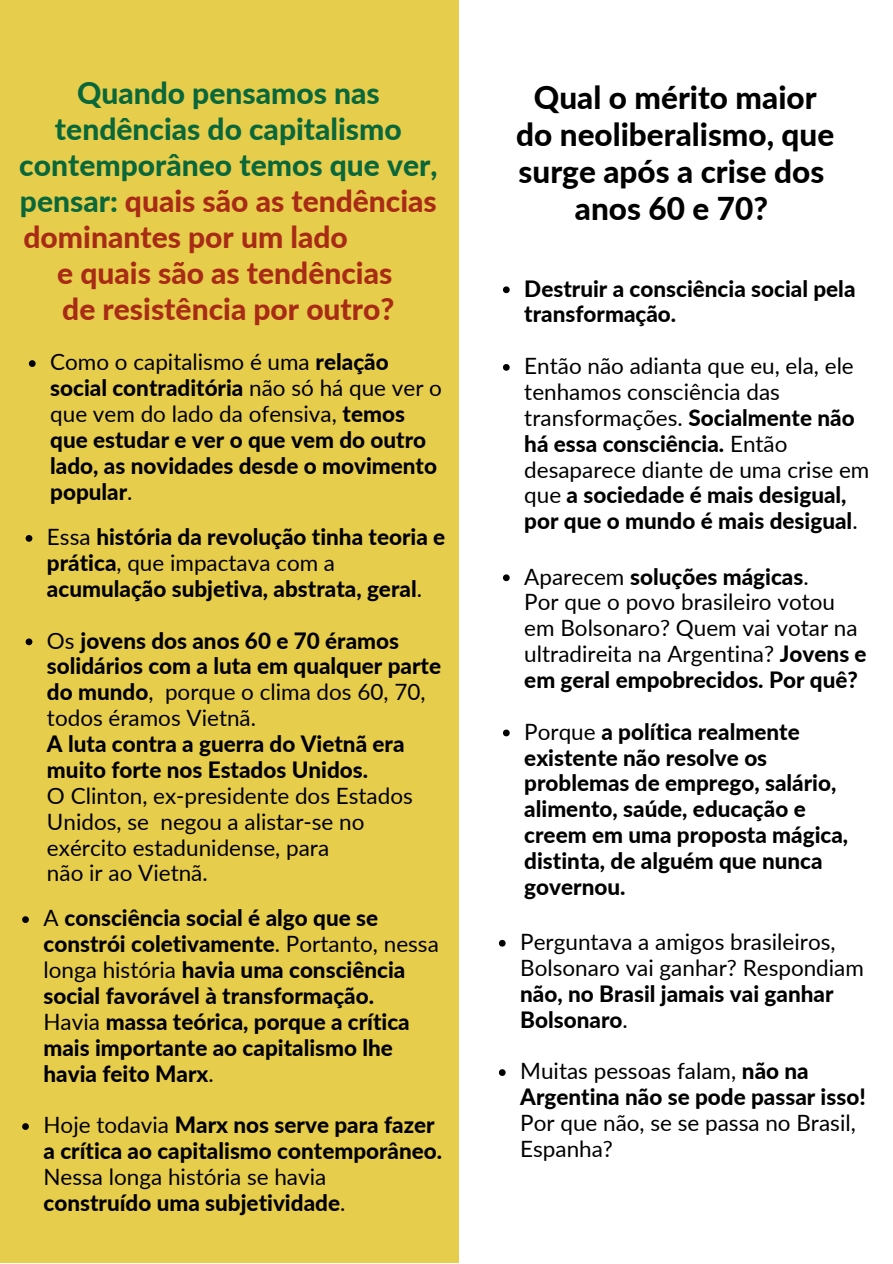
<style>
.page{position:relative;width:893px;height:1264px;background:#fff}
.page>*{position:absolute;margin:0;border:0;box-sizing:border-box;transform-origin:0 0}
.t1{font:800 31.5px/37px "Lato";color:#000}
.t2{font:800 30px "Lato";color:#a82b15}
.t3{font:800 30px "Lato";color:#096739}
.t4{font:800 22.5px/25.8px "Lato";color:#000}
.t5{font:22.5px/25.8px "Lato";color:#000}
.s1{color:#096739}
.s2{font-weight:400}
.s3{font-weight:800}
</style>
<div class="page">
<div style="left:0;top:0;width:458px;height:1262px;background:#e7cd4c"></div>
<svg style="left:29px;top:360px;width:7px;height:7px"></svg>
<svg style="left:26px;top:535px;width:6px;height:6px"></svg>
<svg style="left:26px;top:638px;width:6px;height:7px"></svg>
<svg style="left:22px;top:916px;width:7px;height:7px"></svg>
<svg style="left:22px;top:1123px;width:7px;height:6px"></svg>
<svg style="left:503px;top:286px;width:6px;height:7px"></svg>
<svg style="left:503px;top:364px;width:6px;height:7px"></svg>
<svg style="left:503px;top:574px;width:6px;height:7px"></svg>
<svg style="left:503px;top:729px;width:6px;height:7px"></svg>
<svg style="left:499px;top:939px;width:6px;height:7px"></svg>
<svg style="left:499px;top:1069px;width:6px;height:6px"></svg>
<p class="t3" style="left:77px;top:74px;width:304px">Quando pensamos nas</p>
<p class="t3" style="left:55px;top:110px;width:348px">tendências do capitalismo</p>
<p class="t3" style="left:19px;top:146px;width:419px">contemporâneo temos que ver,</p>
<p class="t2" style="left:20px;top:182px;width:418px"><span class="s1">pensar:</span> quais são as tendências</p>
<p class="t2" style="left:24px;top:218px;width:326px">dominantes por um lado</p>
<p class="t2" style="left:57px;top:254px;width:336px">e quais são as tendências</p>
<p class="t2" style="left:62px;top:290px;width:333px">de resistência por outro?</p>
<p class="t4" style="left:50px;top:349px;width:393px"><span class="s2">Como o capitalismo é uma</span> relação social contraditória <span class="s2">não só há que ver o que vem do lado da ofensiva,</span> temos que estudar e ver o que vem do outro lado, as novidades desde o movimento popular<span class="s2">.</span></p>
<p class="t4" style="left:47px;top:523px;width:400px"><span class="s2">Essa</span> história da revolução tinha teoria e prática<span class="s2">, que impactava com a </span>acumulação subjetiva, abstrata, geral<span class="s2">.</span></p>
<p class="t5" style="left:47px;top:627px;width:395px">Os <span class="s3">jovens dos anos 60 e 70 éramos solidários com a luta em qualquer parte do mundo</span>, porque o clima dos 60, 70, todos éramos Vietnã.<br><span class="s3">A luta contra a guerra do Vietnã era muito forte nos Estados Unidos.<br></span>O Clinton, ex-presidente dos Estados<br>Unidos, se negou a alistar-se no exército estadunidense, para<br>não ir ao Vietnã.</p>
<p class="t4" style="left:43px;top:904px;width:397px"><span class="s2">A</span> consciência social é algo que se constrói coletivamente<span class="s2">. Portanto, nessa longa história</span> havia uma consciência social favorável à transformação.<br><span class="s2">Havia</span> massa teórica, porque a crítica mais importante ao capitalismo lhe havia feito Marx<span class="s2">.</span></p>
<p class="t4" style="left:43px;top:1111px;width:400px"><span class="s2">Hoje todavia</span> Marx nos serve para fazer a crítica ao capitalismo contemporâneo.<br><span class="s2">Nessa longa história se havia<br></span>construído uma subjetividade<span class="s2">.</span></p>
<p class="t1" style="left:534px;top:78px;width:284px">Qual o mérito maior</p>
<p class="t1" style="left:516px;top:115px;width:319px">do neoliberalismo, que surge após a crise dos</p>
<p class="t1" style="left:575px;top:189px;width:195px">anos 60 e 70?</p>
<p class="t4" style="left:524px;top:275px;width:333px">Destruir a consciência social pela transformação.</p>
<p class="t5" style="left:524px;top:352px;width:346px">Então não adianta que eu, ela, ele tenhamos consciência das transformações. <span class="s3">Socialmente não há essa consciência.</span> Então desaparece diante de uma crise em que <span class="s3">a sociedade é mais desigual, por que o mundo é mais desigual</span>.</p>
<p class="t5" style="left:524px;top:563px;width:344px">Aparecem <span class="s3">soluções mágicas</span>.<br>Por que o povo brasileiro votou em Bolsonaro? Quem vai votar na ultradireita na Argentina? <span class="s3">Jovens e em geral empobrecidos. Por quê?</span></p>
<p class="t4" style="left:524px;top:718px;width:325px"><span class="s2">Porque</span> a política realmente existente não resolve os problemas de emprego, salário, alimento, saúde, educação e creem em uma proposta mágica, distinta, de alguém que nunca governou.</p>
<p class="t5" style="left:520px;top:928px;width:345px">Perguntava a amigos brasileiros,<br>Bolsonaro vai ganhar? Respondiam <span class="s3">não, no Brasil jamais vai ganhar<br>Bolsonaro</span>.</p>
<p class="t5" style="left:520px;top:1057px;width:347px">Muitas pessoas falam, <span class="s3">não na<br>Argentina não se pode passar isso!<br></span>Por que não, se se passa no Brasil,<br>Espanha?</p>
</div>
